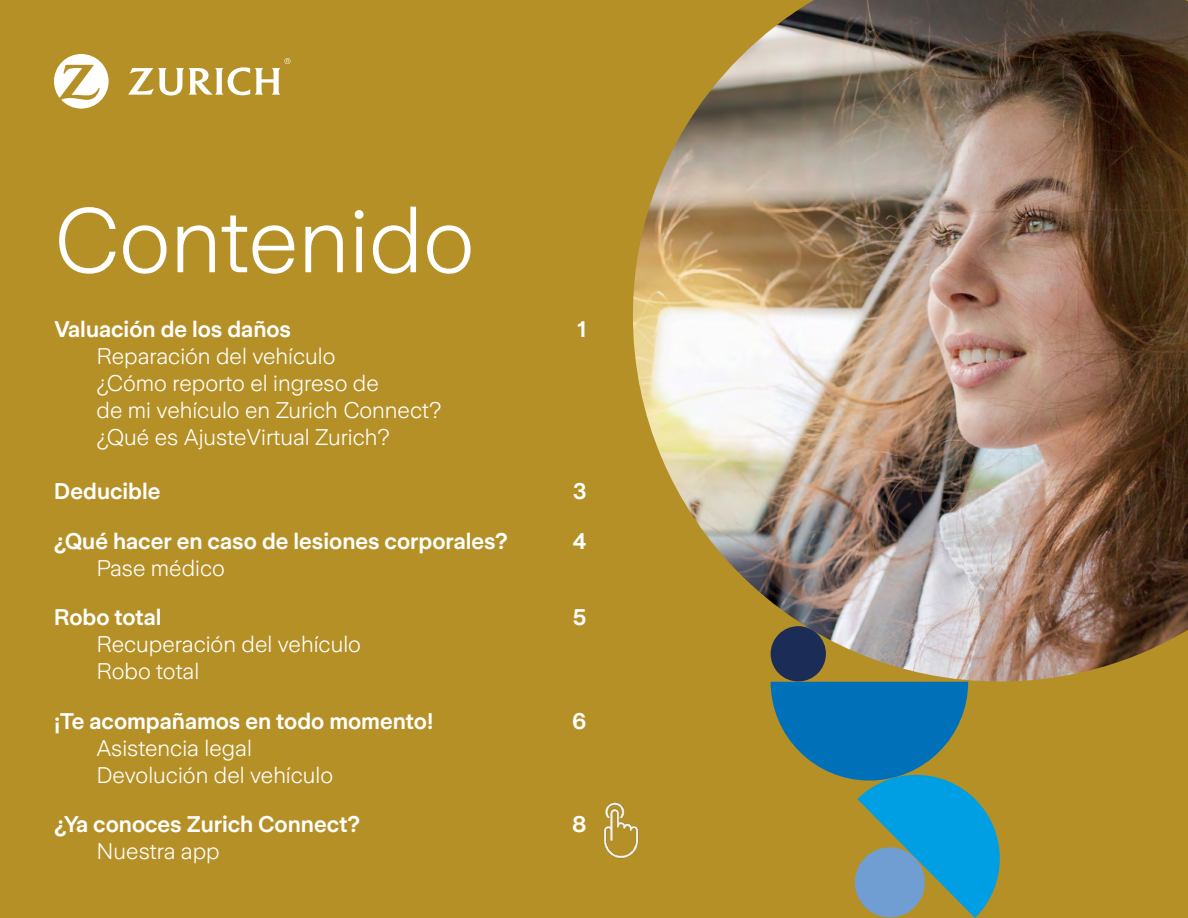
<style>
.page{position:relative;width:1188px;height:918px;background:#b59026}
.page>*{position:absolute;margin:0;border:0;box-sizing:border-box;transform-origin:0 0}
.t1{font:300 90.45px "Zurich Sans";color:#fff}
.t2{font:300 22.5px/27px "Zurich Sans";color:#fff}
.t3{font:600 22.5px "Zurich Sans";color:#fff}
</style>
<div class="page">
<svg style="left:54px;top:54px;width:236px;height:55px"></svg>
<img style="left:633px;top:0;width:555px;height:681px">
<div style="left:771px;top:626px;width:55px;height:55px;background:#1b2c56;border-radius:50%"></div>
<svg style="left:771px;top:682px;width:229px;height:236px"></svg>
<img style="left:603px;top:802px;width:36px;height:57px">
<h1 class="t1" style="left:54px;top:192px;width:422px">Contenido</h1>
<p class="t3" style="left:54px;top:317px;width:239px">Valuación de los daños</p>
<p class="t3" style="left:578px;top:317px;width:10px">1</p>
<p class="t2" style="left:97px;top:343px;width:347px">Reparación del vehículo<br>¿Cómo reporto el ingreso de<br>de mi vehículo en Zurich Connect? ¿Qué es AjusteVirtual Zurich?</p>
<p class="t3" style="left:54px;top:479px;width:108px">Deducible</p>
<p class="t3" style="left:573px;top:479px;width:15px">3</p>
<p class="t3" style="left:54px;top:529px;width:455px">¿Qué hacer en caso de lesiones corporales?</p>
<p class="t3" style="left:573px;top:529px;width:15px">4</p>
<p class="t2" style="left:97px;top:555px;width:130px">Pase médico</p>
<p class="t3" style="left:54px;top:605px;width:109px">Robo total</p>
<p class="t3" style="left:573px;top:605px;width:15px">5</p>
<p class="t2" style="left:97px;top:631px;width:266px">Recuperación del vehículo<br>Robo total</p>
<p class="t3" style="left:54px;top:709px;width:381px">¡Te acompañamos en todo momento!</p>
<p class="t3" style="left:572px;top:709px;width:16px">6</p>
<p class="t2" style="left:97px;top:735px;width:238px">Asistencia legal<br>Devolución del vehículo</p>
<p class="t3" style="left:54px;top:812px;width:308px">¿Ya conoces Zurich Connect?</p>
<p class="t3" style="left:572px;top:812px;width:16px">8</p>
<p class="t2" style="left:97px;top:838px;width:125px">Nuestra app</p>
</div>
